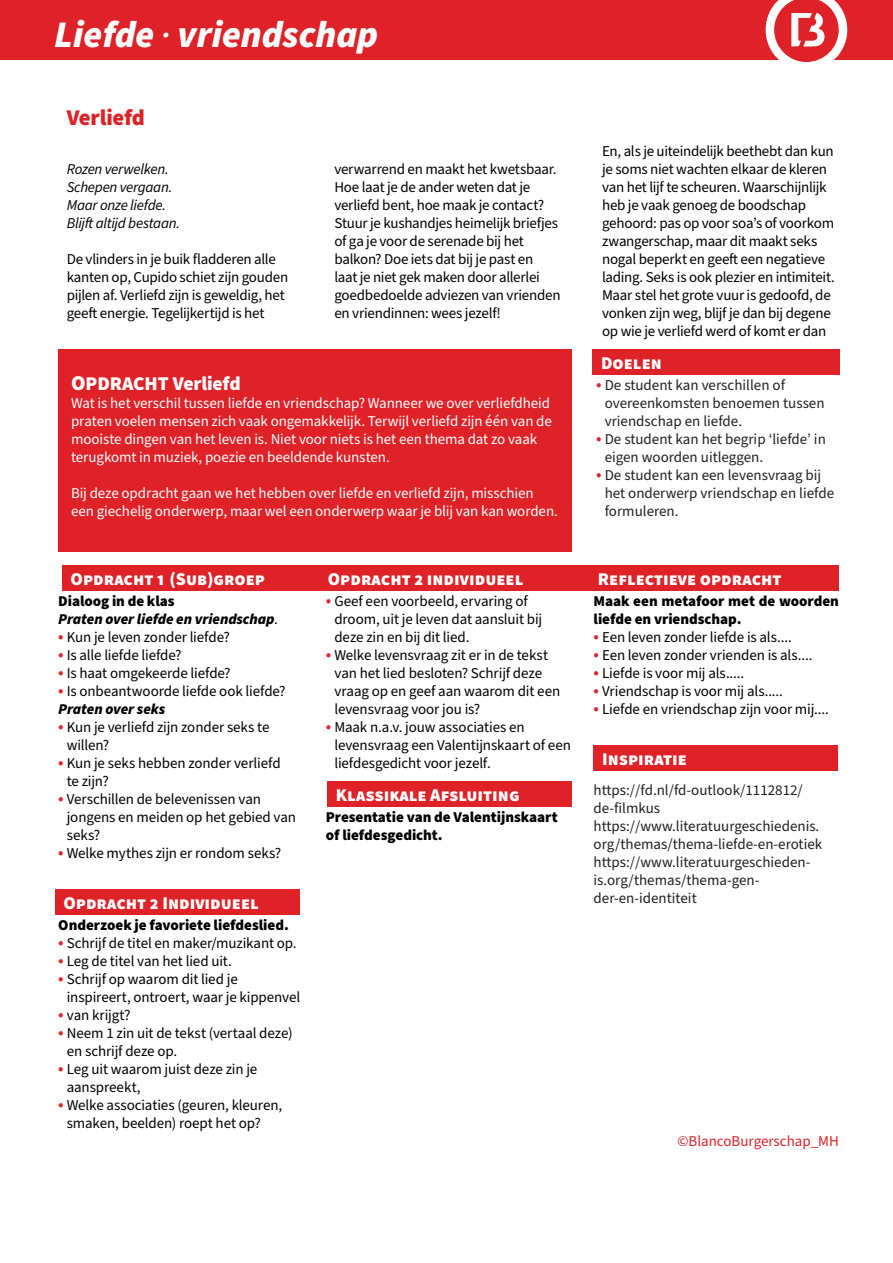
<style>
.page{position:relative;width:893px;height:1263px;background:#fff}
.page>*{position:absolute;margin:0;border:0;box-sizing:border-box;transform-origin:0 0}
.titel{font:italic 900 37.5px "Source Sans Pro";color:#fff}
.Italic{font:900 22.5px "Source Sans Pro";color:#de2227}
.kop{font:900 19.5px "Source Sans Pro";color:#fff}
.tussenkop1{font:900 18px "Source Sans Pro";color:#fff}
.Broodtekst{font:15px/18px "Source Sans Pro";letter-spacing:-.01em;color:#000}
.t1{font:15px/18px "Source Sans Pro";color:#231f20}
.kop-2{font:15px/18px "Source Sans Pro";letter-spacing:-.005em;color:#fff}
.Opsomming{font:900 15px/18px "Source Sans Pro";color:#000}
.Broodtekst-2{font:italic 15px "Source Sans Pro";letter-spacing:-.02em;color:#000}
.Opsomming-2{font:italic 900 15px "Source Sans Pro";letter-spacing:-.005em;color:#000}
.t2{font:15px "Source Sans Pro";color:#de2227}
.s1{font-size:21px}
.s2{font-size:18px;color:#de2227}
.s3{font-weight:400;font-style:normal}
</style>
<div class="page">
<div style="left:0;top:0;width:893px;height:60px;background:#de2227"></div>
<div style="left:58px;top:350px;width:513px;height:202px;background:#de2227"></div>
<div style="left:327px;top:781px;width:245px;height:26px;background:#de2227"></div>
<div style="left:592px;top:349px;width:248px;height:26px;background:#de2227"></div>
<div style="left:55px;top:889px;width:244px;height:26px;background:#de2227"></div>
<svg style="left:766px;top:0;width:81px;height:62px"></svg>
<div style="left:62px;top:565px;width:776px;height:26px;background:#de2227"></div>
<div style="left:594px;top:745px;width:244px;height:26px;background:#de2227"></div>
<p class="titel" style="left:54px;top:9px;width:326px">Liefde . vriendschap</p>
<p class="Italic" style="left:67px;top:102px;width:80px">Verliefd</p>
<p class="Broodtekst-2" style="left:67px;top:159px;width:104px">Rozen verwelken.</p>
<p class="Broodtekst-2" style="left:67px;top:177px;width:107px">Schepen vergaan.</p>
<p class="Broodtekst-2" style="left:67px;top:195px;width:101px">Maar onze liefde.</p>
<p class="Broodtekst-2" style="left:67px;top:213px;width:115px">Blijft altijd bestaan.</p>
<p class="Broodtekst" style="left:67px;top:251px;width:223px">De vlinders in je buik fladderen alle kanten op, Cupido schiet zijn gouden pijlen af. Verliefd zijn is geweldig, het geeft energie. Tegelijkertijd is het</p>
<p class="Broodtekst" style="left:334px;top:161px;width:228px">verwarrend en maakt het kwetsbaar.<br>Hoe laat je de ander weten dat je verliefd bent, hoe maak je contact?<br>Stuur je kushandjes heimelijk briefjes of ga je voor de serenade bij het balkon? Doe iets dat bij je past en<br>laat je niet gek maken door allerlei goedbedoelde adviezen van vrienden en vriendinnen: wees jezelf!</p>
<p class="kop" style="left:71px;top:370px;width:171px"><span class="s1">O</span>PDRACHT Verliefd</p>
<p class="kop-2" style="left:71px;top:395px;width:482px">Wat is het verschil tussen liefde en vriendschap? Wanneer we over verliefdheid praten voelen mensen zich vaak ongemakkelijk. Terwijl verliefd zijn één van de mooiste dingen van het leven is. Niet voor niets is het een thema dat zo vaak terugkomt in muziek, poezie en beeldende kunsten.</p>
<p class="kop-2" style="left:71px;top:485px;width:488px">Bij deze opdracht gaan we het hebben over liefde en verliefd zijn, misschien een giechelig onderwerp, maar wel een onderwerp waar je blij van kan worden.</p>
<p class="Broodtekst" style="left:602px;top:143px;width:234px">En, als je uiteindelijk beethebt dan kun je soms niet wachten elkaar de kleren van het lijf te scheuren. Waarschijnlijk heb je vaak genoeg de boodschap gehoord: pas op voor soa’s of voorkom zwangerschap, maar dit maakt seks nogal beperkt en geeft een negatieve lading. Seks is ook plezier en intimiteit.<br>Maar stel het grote vuur is gedoofd, de vonken zijn weg, blijf je dan bij degene op wie je verliefd werd of komt er dan</p>
<p class="tussenkop1" style="left:601px;top:351px;width:62px">Doelen</p>
<p class="t1" style="left:605px;top:377px;width:221px;text-indent:-9px"><span class="s2">•</span> De student kan verschillen of overeenkomsten benoemen tussen vriendschap en liefde.</p>
<p class="t1" style="left:605px;top:431px;width:223px;text-indent:-9px"><span class="s2">•</span> De student kan het begrip ‘liefde’ in eigen woorden uitleggen.</p>
<p class="t1" style="left:605px;top:467px;width:231px;text-indent:-9px"><span class="s2">•</span> De student kan een levensvraag bij het onderwerp vriendschap en liefde formuleren.</p>
<p class="tussenkop1" style="left:71px;top:567px;width:196px">Opdracht 1 (Sub)groep</p>
<p class="tussenkop1" style="left:328px;top:567px;width:197px">Opdracht 2 individueel</p>
<p class="tussenkop1" style="left:598px;top:567px;width:185px">Reflectieve opdracht</p>
<p class="Opsomming" style="left:58px;top:592px;width:118px">Dialoog in de klas</p>
<p class="Opsomming-2" style="left:58px;top:609px;width:221px">Praten over liefde en vriendschap<span class="s3">.</span></p>
<p class="Broodtekst" style="left:58px;top:629px;width:173px"><span class="s2">•</span> Kun je leven zonder liefde?</p>
<p class="Broodtekst" style="left:58px;top:647px;width:125px"><span class="s2">•</span> Is alle liefde liefde?</p>
<p class="Broodtekst" style="left:58px;top:665px;width:174px"><span class="s2">•</span> Is haat omgekeerde liefde?</p>
<p class="Broodtekst" style="left:58px;top:683px;width:229px"><span class="s2">•</span> Is onbeantwoorde liefde ook liefde?</p>
<p class="Opsomming-2" style="left:58px;top:699px;width:108px">Praten over seks</p>
<p class="Broodtekst" style="left:67px;top:719px;width:204px;text-indent:-9px"><span class="s2">•</span> Kun je verliefd zijn zonder seks te willen?</p>
<p class="Broodtekst" style="left:67px;top:755px;width:215px;text-indent:-9px"><span class="s2">•</span> Kun je seks hebben zonder verliefd te zijn?</p>
<p class="Broodtekst" style="left:67px;top:791px;width:231px;text-indent:-9px"><span class="s2">•</span> Verschillen de belevenissen van jongens en meiden op het gebied van seks?</p>
<p class="Broodtekst" style="left:58px;top:845px;width:224px"><span class="s2">•</span> Welke mythes zijn er rondom seks?</p>
<p class="tussenkop1" style="left:63px;top:891px;width:197px">Opdracht 2 Individueel</p>
<p class="Opsomming" style="left:58px;top:916px;width:232px">Onderzoek je favoriete liefdeslied.</p>
<p class="Broodtekst" style="left:58px;top:935px;width:240px"><span class="s2">•</span> Schrijf de titel en maker/muzikant op.</p>
<p class="Broodtekst" style="left:58px;top:953px;width:175px"><span class="s2">•</span> Leg de titel van het lied uit.</p>
<p class="Broodtekst" style="left:67px;top:971px;width:235px;text-indent:-9px"><span class="s2">•</span> Schrijf op waarom dit lied je inspireert, ontroert, waar je kippenvel</p>
<p class="Broodtekst" style="left:58px;top:1007px;width:74px"><span class="s2">•</span> van krijgt?</p>
<p class="Broodtekst" style="left:67px;top:1025px;width:227px;text-indent:-9px"><span class="s2">•</span> Neem 1 zin uit de tekst (vertaal deze) en schrijf deze op.</p>
<p class="Broodtekst" style="left:67px;top:1061px;width:192px;text-indent:-9px"><span class="s2">•</span> Leg uit waarom juist deze zin je aanspreekt,</p>
<p class="Broodtekst" style="left:67px;top:1097px;width:217px;text-indent:-9px"><span class="s2">•</span> Welke associaties (geuren, kleuren, smaken, beelden) roept het op?</p>
<p class="Broodtekst" style="left:334px;top:593px;width:209px;text-indent:-9px"><span class="s2">•</span> Geef een voorbeeld, ervaring of droom, uit je leven dat aansluit bij deze zin en bij dit lied.</p>
<p class="Broodtekst" style="left:334px;top:647px;width:227px;text-indent:-9px"><span class="s2">•</span> Welke levensvraag zit er in de tekst van het lied besloten? Schrijf deze vraag op en geef aan waarom dit een levensvraag voor jou is?</p>
<p class="Broodtekst" style="left:334px;top:719px;width:238px;text-indent:-9px"><span class="s2">•</span> Maak n.a.v. jouw associaties en levensvraag een Valentijnskaart of een liefdesgedicht voor jezelf.</p>
<p class="tussenkop1" style="left:336px;top:783px;width:185px">Klassikale Afsluiting</p>
<p class="Opsomming" style="left:326px;top:808px;width:233px">Presentatie van de Valentijnskaart of liefdesgedicht.</p>
<p class="Opsomming" style="left:594px;top:592px;width:247px">Maak een metafoor met de woorden liefde en vriendschap.</p>
<p class="Broodtekst" style="left:594px;top:629px;width:200px"><span class="s2">•</span> Een leven zonder liefde is als....</p>
<p class="Broodtekst" style="left:594px;top:647px;width:220px"><span class="s2">•</span> Een leven zonder vrienden is als....</p>
<p class="Broodtekst" style="left:594px;top:665px;width:152px"><span class="s2">•</span> Liefde is voor mij als.....</p>
<p class="Broodtekst" style="left:594px;top:683px;width:191px"><span class="s2">•</span> Vriendschap is voor mij als.....</p>
<p class="Broodtekst" style="left:594px;top:701px;width:237px"><span class="s2">•</span> Liefde en vriendschap zijn voor mij....</p>
<p class="tussenkop1" style="left:602px;top:747px;width:86px">Inspiratie</p>
<p class="t1" style="left:594px;top:782px;width:211px">https://fd.nl/fd-outlook/1112812/ de-filmkus</p>
<p class="t1" style="left:594px;top:818px;width:230px">https://www.literatuurgeschiedenis. org/themas/thema-liefde-en-erotiek</p>
<p class="t1" style="left:594px;top:854px;width:218px">https://www.literatuurgeschieden&shy;is.org/themas/thema-gen&shy;der-en-identiteit</p>
<p class="t2" style="left:677px;top:1131px;width:163px">©BlancoBurgerschap_MH</p>
</div>
